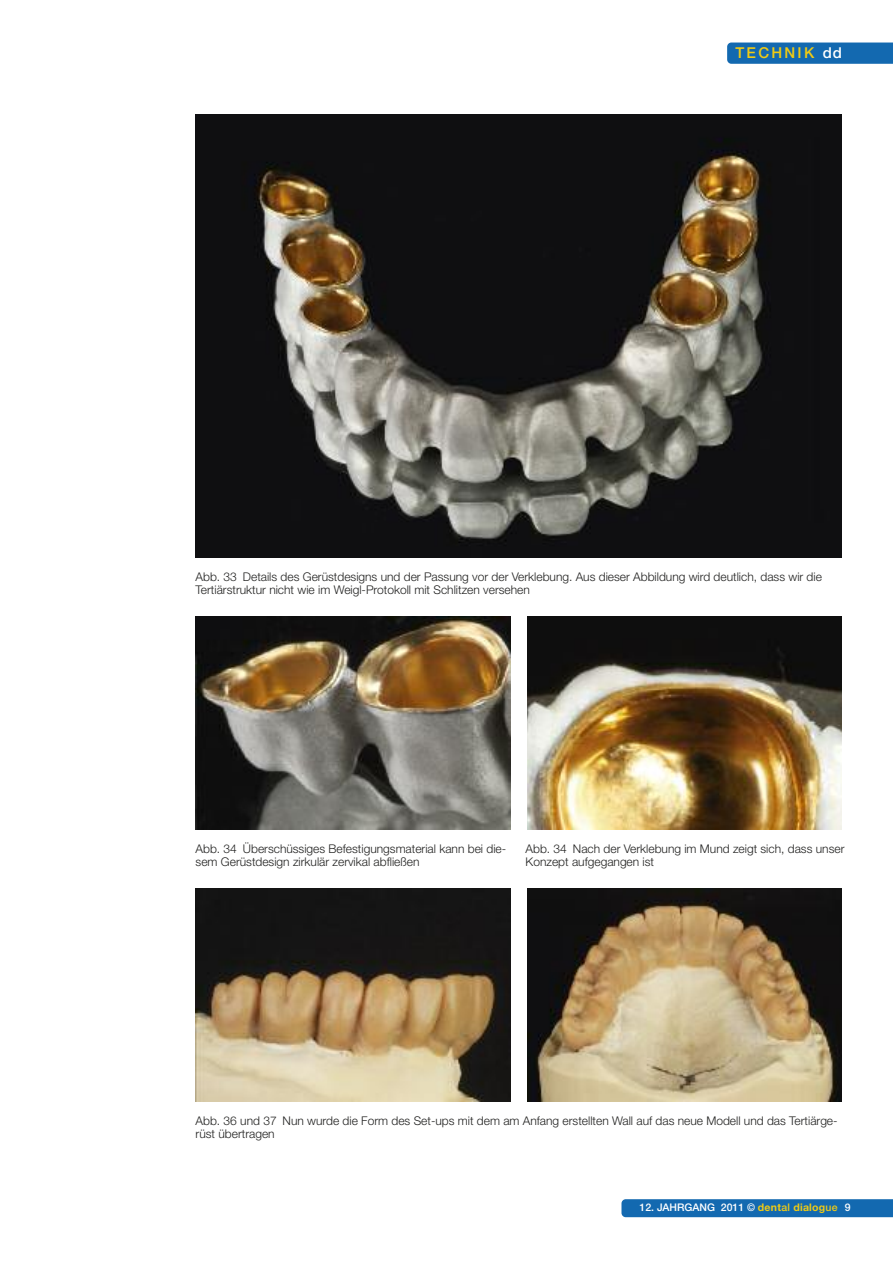
<style>
.page{position:relative;width:893px;height:1263px;background:#fff}
.page>*{position:absolute;margin:0;border:0;box-sizing:border-box;transform-origin:0 0}
.t1{font:500 15px "Helvetica Neue";letter-spacing:.15em;color:#f1cb13}
.t2{font:300 12px/13.5px "Helvetica Neue";color:#222221}
.t3{font:500 10.5px "Helvetica Neue";color:#fff}
.s1{color:#fff}
.s2{font-weight:700;color:#f1cb13}
.s3{color:#f1cb13}
</style>
<div class="page">
<div style="left:727px;top:43px;width:166px;height:21px;background:#1369b0"></div>
<div style="left:621px;top:1199px;width:272px;height:18px;background:#1369b0"></div>
<img style="left:196px;top:115px;width:646px;height:442px">
<img style="left:527px;top:617px;width:315px;height:212px">
<img style="left:527px;top:889px;width:315px;height:212px">
<img style="left:196px;top:889px;width:314px;height:212px">
<img style="left:196px;top:617px;width:314px;height:212px">
<p class="t1" style="left:735px;top:47px;width:108px">TECHNIK <span class="s1">dd</span></p>
<p class="t2" style="left:196px;top:571px;width:628px">Abb. 33 Details des Gerüstdesigns und der Passung vor der Verklebung. Aus dieser Abbildung wird deutlich, dass wir die<br>Tertiärstruktur nicht wie im Weigl-Protokoll mit Schlitzen versehen</p>
<p class="t2" style="left:196px;top:843px;width:312px">Abb. 34 Überschüssiges Befestigungsmaterial kann bei die&shy;sem Gerüstdesign zirkulär zervikal abfließen</p>
<p class="t2" style="left:526px;top:843px;width:320px">Abb. 34 Nach der Verklebung im Mund zeigt sich, dass unser<br>Konzept aufgegangen ist</p>
<p class="t2" style="left:196px;top:1115px;width:643px">Abb. 36 und 37 Nun wurde die Form des Set-ups mit dem am Anfang erstellten Wall auf das neue Modell und das Tertiärge&shy;rüst übertragen</p>
<p class="t3" style="left:639px;top:1204px;width:212px">12. JAHRGANG 2011 © <span class="s2">dent</span><span class="s3">al</span> <span class="s2">dialog</span><span class="s3">ue</span> 9</p>
</div>
